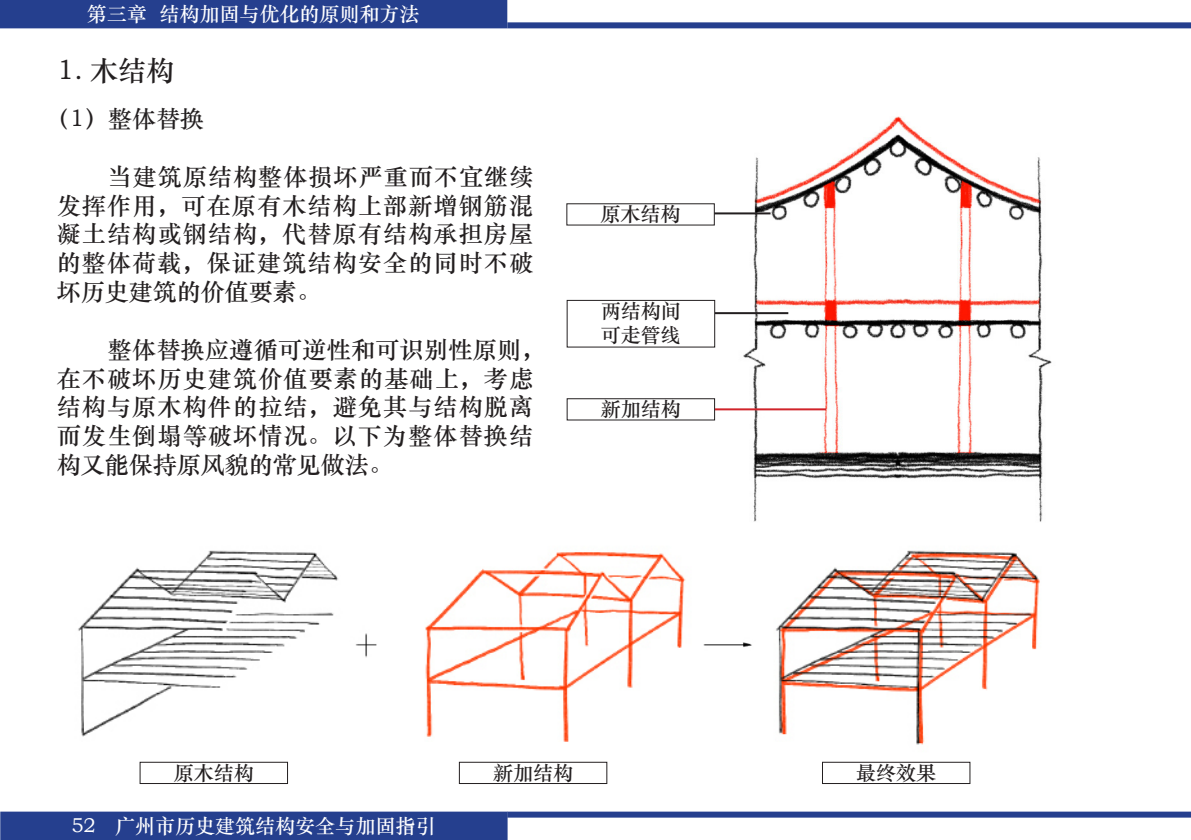
<style>
.page{position:relative;width:1191px;height:840px;background:#fff}
.page>*{position:absolute;margin:0;border:0;box-sizing:border-box;transform-origin:0 0}
.t1{font:28px "ST Zhongsong";color:#231f20}
.t2{font:24px/28.8px "ST Zhongsong";letter-spacing:.05em;color:#231f20;text-align:justify}
.t3{font:20px "ST Zhongsong";color:#fff}
.t4{font:20px "ST Zhongsong";color:#231f20}
</style>
<div class="page">
<div style="left:1px;top:812px;width:505px;height:26px;background:#253f8e"></div>
<div style="left:0;top:811px;width:507px;height:28px;border:2px solid #253f8e"></div>
<div style="left:1px;top:1px;width:505px;height:26px;background:#253f8e"></div>
<div style="left:0;top:0;width:507px;height:28px;border:2px solid #253f8e"></div>
<div style="left:507px;top:811px;width:684px;height:6px;background:#253f8e"></div>
<div style="left:507px;top:22px;width:684px;height:6px;background:#253f8e"></div>
<img style="left:723px;top:116px;width:329px;height:406px">
<div style="left:567px;top:398px;width:148px;height:22px;border:1px solid #231f20"></div>
<div style="left:567px;top:300px;width:148px;height:47px;border:1px solid #231f20"></div>
<img style="left:78px;top:550px;width:962px;height:232px">
<div style="left:140px;top:761px;width:148px;height:22px;border:1px solid #231f20"></div>
<div style="left:459px;top:761px;width:148px;height:22px;border:1px solid #231f20"></div>
<div style="left:822px;top:761px;width:148px;height:22px;border:1px solid #231f20"></div>
<hr style="left:715px;top:408px;width:111px;height:2px;background:#d1232a">
<hr style="left:715px;top:312px;width:73px;height:2px;background:#231f20">
<hr style="left:714px;top:212px;width:56px;height:2px;background:#231f20">
<img style="left:697px;top:621px;width:73px;height:41px">
<img style="left:340px;top:621px;width:51px;height:57px">
<p class="t3" style="left:87px;top:0;width:334px">第三章 结构加固与优化的原则和方法</p>
<p class="t1" style="left:57px;top:51px;width:119px">1. 木结构</p>
<p class="t2" style="left:45px;top:103px;width:160px">（1）整体替换</p>
<p class="t2" style="left:57px;top:161px;width:478px;text-indent:51px">当建筑原结构整体损坏严重而不宜继续发挥作用，可在原有木结构上部新增钢筋混凝土结构或钢结构，代替原有结构承担房屋的整体荷载，保证建筑结构安全的同时不破坏历史建筑的价值要素。</p>
<p class="t2" style="left:57px;top:334px;width:490px;text-align:left;text-indent:51px">整体替换应遵循可逆性和可识别性原则，在不破坏历史建筑价值要素的基础上，考虑结构与原木构件的拉结，避免其与结构脱离而发生倒塌等破坏情况。以下为整体替换结构又能保持原风貌的常见做法。</p>
<p class="t4" style="left:600px;top:200px;width:81px">原木结构</p>
<p class="t4" style="left:601px;top:296px;width:81px">两结构间</p>
<p class="t4" style="left:601px;top:320px;width:81px">可走管线</p>
<p class="t4" style="left:601px;top:394px;width:81px">新加结构</p>
<p class="t4" style="left:174px;top:758px;width:81px">原木结构</p>
<p class="t4" style="left:493px;top:758px;width:81px">新加结构</p>
<p class="t4" style="left:856px;top:758px;width:81px">最终效果</p>
<p class="t3" style="left:71px;top:811px;width:365px">52 广州市历史建筑结构安全与加固指引</p>
</div>
